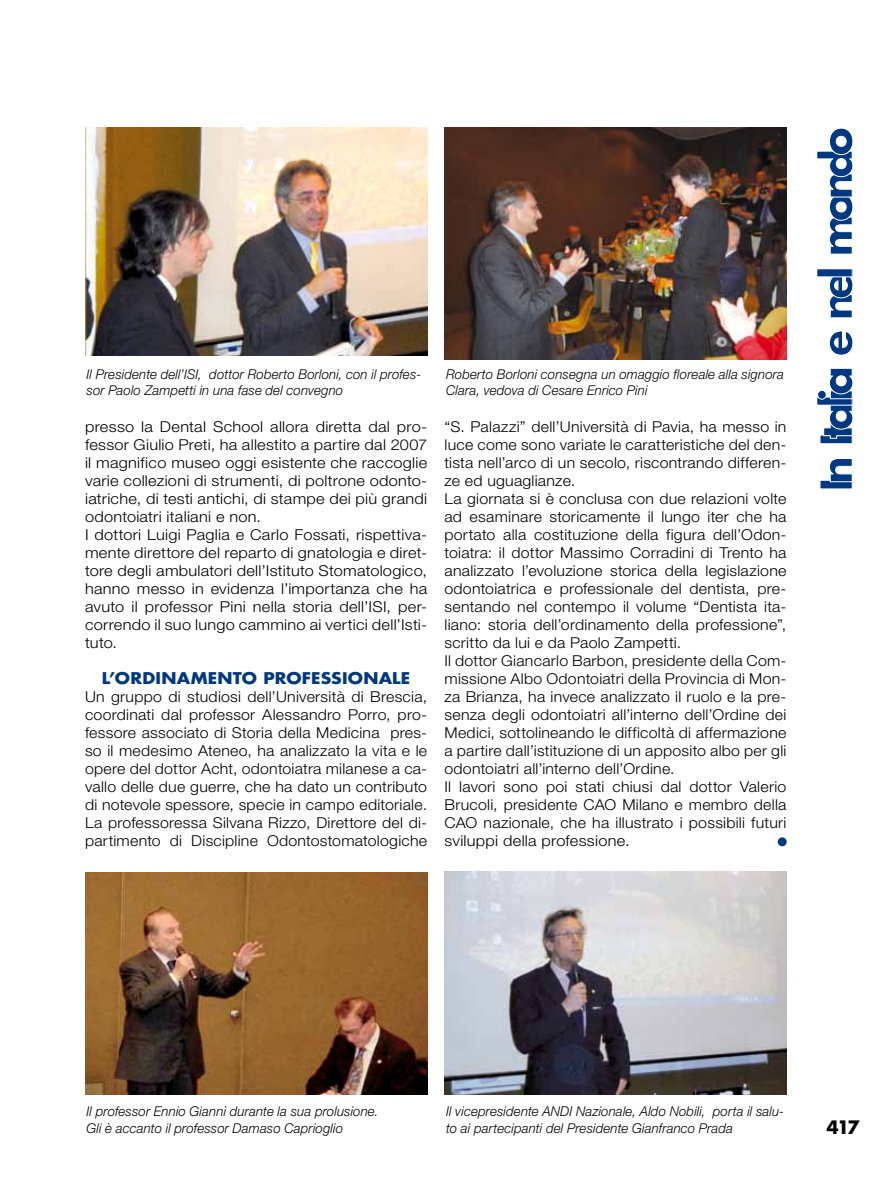
<style>
.page{position:relative;width:893px;height:1191px;background:#fff}
.page>*{position:absolute;margin:0;border:0;box-sizing:border-box;transform-origin:0 0}
.t1{font:700 18px "Futura Std";color:#000}
.t2{font:700 15.75px "Futura Std";letter-spacing:.01em;color:#003882;scale:1.09 1}
.t3{font:300 15px/18px "Helvetica Neue";letter-spacing:.015em;color:#000;text-align:justify;scale:1.06 1}
.t4{font:300 15px/18px "Helvetica Neue";letter-spacing:.015em;color:#000;scale:1.09 1}
.t5{font:italic 300 13.5px/16.5px "Helvetica Neue";letter-spacing:.01em;color:#000}
</style>
<div class="page">
<svg style="left:822px;top:482px;width:29px;height:5px"></svg>
<div style="left:820px;top:480px;width:33px;height:9px;border:1px solid #fff"></div>
<svg style="left:829px;top:459px;width:24px;height:23px"></svg>
<div style="left:820px;top:435px;width:32px;height:8px;background:#003882"></div>
<div style="left:820px;top:435px;width:33px;height:9px;border:1px solid #fff"></div>
<svg style="left:817px;top:368px;width:36px;height:71px"></svg>
<svg style="left:830px;top:331px;width:23px;height:24px"></svg>
<svg style="left:830px;top:277px;width:23px;height:41px"></svg>
<div style="left:817px;top:269px;width:35px;height:8px;background:#003882"></div>
<div style="left:816px;top:268px;width:37px;height:9px;border:1px solid #fff"></div>
<svg style="left:817px;top:128px;width:36px;height:126px"></svg>
<img style="left:85px;top:127px;width:342px;height:228px">
<img style="left:85px;top:873px;width:342px;height:221px">
<img style="left:445px;top:871px;width:342px;height:223px">
<img style="left:445px;top:127px;width:342px;height:232px">
<div style="left:778px;top:837px;width:9px;height:9px;background:#003882;border-radius:50%"></div>
<p class="t5" style="left:87px;top:365px;width:336px">Il Presidente dell’ISI, dottor Roberto Borloni, con il profes&shy;sor Paolo Zampetti in una fase del convegno</p>
<p class="t4" style="left:85px;top:417px;width:315px">presso la Dental School allora diretta dal pro&shy;fessor Giulio Preti, ha allestito a partire dal 2007 il magnifico museo oggi esistente che raccoglie varie collezioni di strumenti, di poltrone odonto&shy;iatriche, di testi antichi, di stampe dei più grandi odontoiatri italiani e non.<br>I dottori Luigi Paglia e Carlo Fossati, rispettiva&shy;mente direttore del reparto di gnatologia e diret&shy;tore degli ambulatori dell’Istituto Stomatologico, hanno messo in evidenza l’importanza che ha avuto il professor Pini nella storia dell’ISI, per&shy;correndo il suo lungo cammino ai vertici dell’Isti&shy;tuto.</p>
<p class="t2" style="left:102px;top:668px;width:285px">L’ORDINAMENTO PROFESSIONALE</p>
<p class="t3" style="left:85px;top:687px;width:324px">Un gruppo di studiosi dell’Università di Brescia, coordinati dal professor Alessandro Porro, pro&shy;fessore associato di Storia della Medicina pres&shy;so il medesimo Ateneo, ha analizzato la vita e le opere del dottor Acht, odontoiatra milanese a ca&shy;vallo delle due guerre, che ha dato un contributo di notevole spessore, specie in campo editoriale.<br>La professoressa Silvana Rizzo, Direttore del di&shy;partimento di Discipline Odontostomatologiche</p>
<p class="t5" style="left:446px;top:365px;width:339px">Roberto Borloni consegna un omaggio floreale alla signora<br>Clara, vedova di Cesare Enrico Pini</p>
<p class="t3" style="left:444px;top:417px;width:324px;text-align:left">“S. Palazzi” dell’Università di Pavia, ha messo in luce come sono variate le caratteristiche del den&shy;tista nell’arco di un secolo, riscontrando differen&shy;ze ed uguaglianze.<br>La giornata si è conclusa con due relazioni volte ad esaminare storicamente il lungo iter che ha portato alla costituzione della figura dell’Odon&shy;toiatra: il dottor Massimo Corradini di Trento ha analizzato l’evoluzione storica della legislazione odontoiatrica e professionale del dentista, pre&shy;sentando nel contempo il volume “Dentista ita&shy;liano: storia dell’ordinamento della professione”, scritto da lui e da Paolo Zampetti.<br>Il dottor Giancarlo Barbon, presidente della Com&shy;missione Albo Odontoiatri della Provincia di Mon&shy;za Brianza, ha invece analizzato il ruolo e la pre&shy;senza degli odontoiatri all’interno dell’Ordine dei Medici, sottolineando le difficoltà di affermazione a partire dall’istituzione di un apposito albo per gli odontoiatri all’interno dell’Ordine.<br>Il lavori sono poi stati chiusi dal dottor Valerio Brucoli, presidente CAO Milano e membro della CAO nazionale, che ha illustrato i possibili futuri sviluppi della professione.</p>
<p class="t5" style="left:87px;top:1103px;width:293px">Il professor Ennio Giannì durante la sua prolusione.<br>Gli è accanto il professor Damaso Caprioglio</p>
<p class="t5" style="left:446px;top:1103px;width:340px">Il vicepresidente ANDI Nazionale, Aldo Nobili, porta il salu&shy;to ai partecipanti del Presidente Gianfranco Prada</p>
<p class="t1" style="left:826px;top:1115px;width:35px">417</p>
</div>
